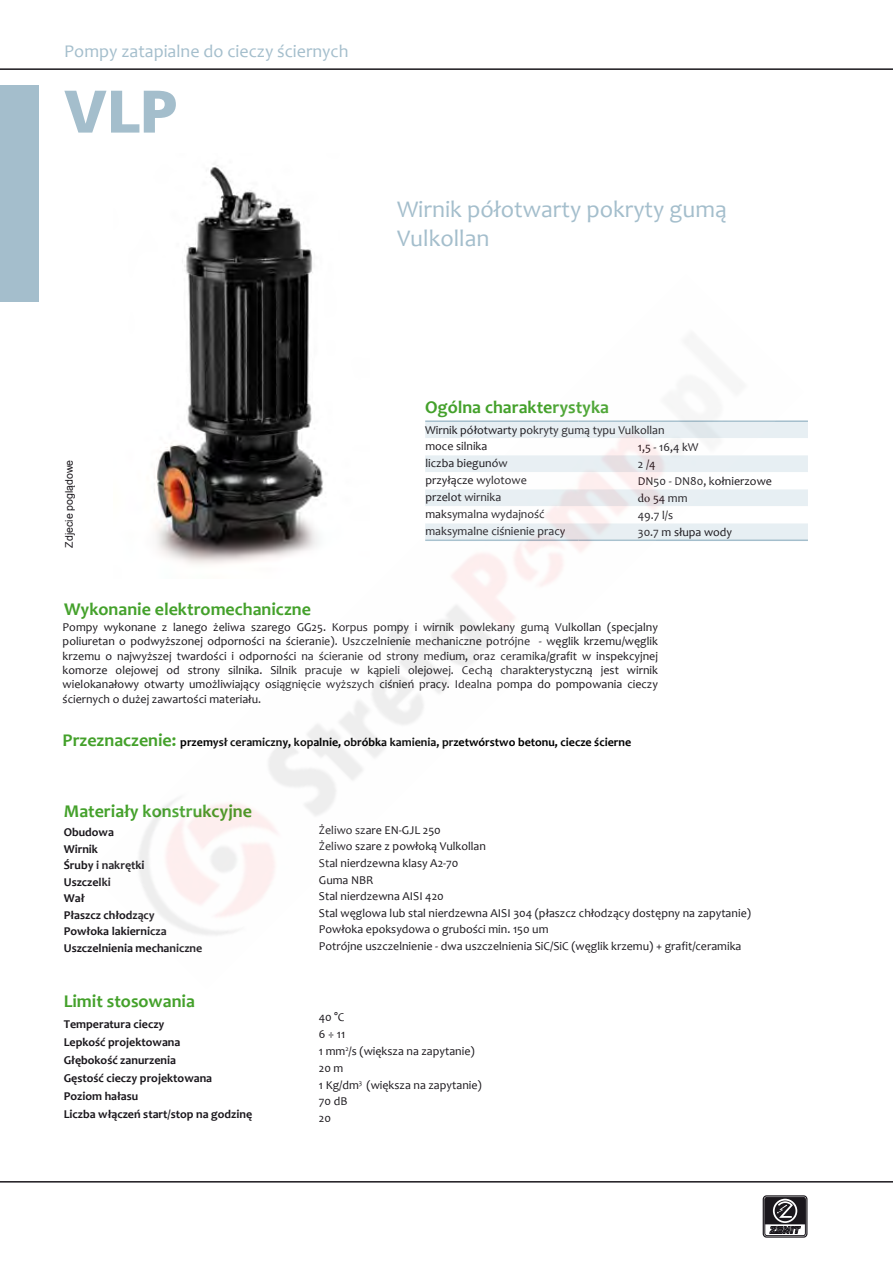
<style>
.page{position:relative;width:893px;height:1263px;background:#fff}
.page>*{position:absolute;margin:0;border:0;box-sizing:border-box;transform-origin:0 0}
.t1{font:900 60px "Frutiger";color:#a4becc}
.t2{font:24px/28.8px "Candara";color:#a4becc}
.t3{font:700 18px "Candara";color:#44a12b}
.t4{font:18px "Candara";color:#a4becc}
.t5{font:12px/16.8px "Candara";color:#1a171c}
.t6{font:700 12px/16.5px "Candara";color:#1a171c}
.t7{font:700 12px "Candara";color:#000}
.t8{font:10.5px "Arial";color:#1a171c}
.s1{font-family:"Minion Pro"}
.s2{font-size:18px;color:#44a12b}
</style>
<div class="page">
<div style="left:0;top:85px;width:38px;height:217px;background:#a4becc"></div>
<hr style="left:0;top:68px;width:893px;height:2px;background:#1a171c">
<hr style="left:0;top:1181px;width:893px;height:1px;background:#1a171c">
<div style="left:763px;top:1195px;width:44px;height:42px;border:1px solid #1a171c;border-radius:3px"></div>
<div style="left:765px;top:1197px;width:41px;height:39px;border:1px solid #1a171c;border-radius:2px"></div>
<svg style="left:765px;top:1197px;width:40px;height:37px"></svg>
<img style="left:184px;top:165px;width:129px;height:109px">
<hr style="left:578px;top:539px;width:230px;height:2px;background:#a4becc">
<hr style="left:578px;top:420px;width:230px;height:2px;background:#a4becc">
<svg style="left:61px;top:68px;width:154px;height:2px"></svg>
<img style="left:138px;top:274px;width:666px;height:661px">
<h3 class="t4" style="left:64px;top:40px;width:286px">Pompy zatapialne do cieczy ściernych</h3>
<p class="t1" style="left:64px;top:75px;width:115px">VLP</p>
<p class="t8" style="left:62px;top:547px;width:89px;rotate:-90deg">Zdjecie poglądowe</p>
<p class="t2" style="left:397px;top:195px;width:331px">Wirnik półotwarty pokryty gumą<br>Vulkollan</p>
<p class="t3" style="left:425px;top:396px;width:185px">Ogólna charakterystyka</p>
<p class="t5" style="left:425px;top:421px;width:241px">Wirnik półotwarty pokryty gumą typu Vulkollan</p>
<p class="t5" style="left:425px;top:438px;width:141px">moce silnika<br>liczba biegunów<br>przyłącze wylotowe przelot wirnika maksymalna wydajność maksymalne ciśnienie pracy</p>
<p class="t5" style="left:638px;top:439px;width:136px">1,5 - 16,4 kW<br>2 /4<br>DN50 - DN80, kołnierzowe <span class="s1">do</span> 54 mm<br>49.7 l/s<br>30.7 m słupa wody</p>
<p class="t3" style="left:64px;top:597px;width:248px">Wykonanie elektromechaniczne</p>
<p class="t5" style="left:63px;top:619px;width:597px;line-height:14.4px;text-align:justify">Pompy wykonane z lanego żeliwa szarego GG25. Korpus pompy i wirnik powlekany gumą Vulkollan (specjalny poliuretan o podwyższonej odporności na ścieranie). Uszczelnienie mechaniczne potrójne - węglik krzemu/węglik krzemu o najwyższej twardości i odporności na ścieranie od strony medium, oraz ceramika/grafit w inspekcyjnej komorze olejowej od strony silnika. Silnik pracuje w kąpieli olejowej. Cechą charakterystyczną jest wirnik wielokanałowy otwarty umożliwiający osiągnięcie wyższych ciśnień pracy. Idealna pompa do pompowania cieczy ściernych o dużej zawartości materiału.</p>
<p class="t7" style="left:63px;top:735px;width:570px"><span class="s2">Przeznaczenie:</span> przemysł ceramiczny, kopalnie, obróbka kamienia, przetwórstwo betonu, ciecze ścierne</p>
<p class="t3" style="left:64px;top:800px;width:190px">Materiały konstrukcyjne</p>
<p class="t6" style="left:64px;top:824px;width:140px">Obudowa<br>Wirnik<br>Śruby i nakrętki<br>Uszczelki<br>Wał<br>Płaszcz chłodzący<br>Powłoka lakiernicza<br>Uszczelnienia mechaniczne</p>
<p class="t3" style="left:64px;top:989px;width:133px">Limit stosowania</p>
<p class="t6" style="left:64px;top:1014px;width:190px;line-height:18px">Temperatura cieczy<br>Lepkość projektowana<br>Głębokość zanurzenia<br>Gęstość cieczy projektowana<br>Poziom hałasu<br>Liczba włączeń start/stop na godzinę</p>
<p class="t5" style="left:319px;top:821px;width:434px">Żeliwo szare EN-GJL 250<br>Żeliwo szare z powłoką Vulkollan<br>Stal nierdzewna klasy A2-70<br>Guma NBR<br>Stal nierdzewna AISI 420<br>Stal węglowa lub stal nierdzewna AISI 304 (płaszcz chłodzący dostępny na zapytanie)<br>Powłoka epoksydowa o grubości min. 150 um<br>Potrójne uszczelnienie - dwa uszczelnienia SiC/SiC (węglik krzemu) + grafit/ceramika</p>
<p class="t5" style="left:319px;top:1009px;width:164px">40 °C<br>6 ÷ 11<br>1 mm<sup>2</sup>/s (większa na zapytanie)<br>20 m<br>1 Kg/dm<sup>3</sup> (większa na zapytanie)<br>70 dB<br>20</p>
</div>
